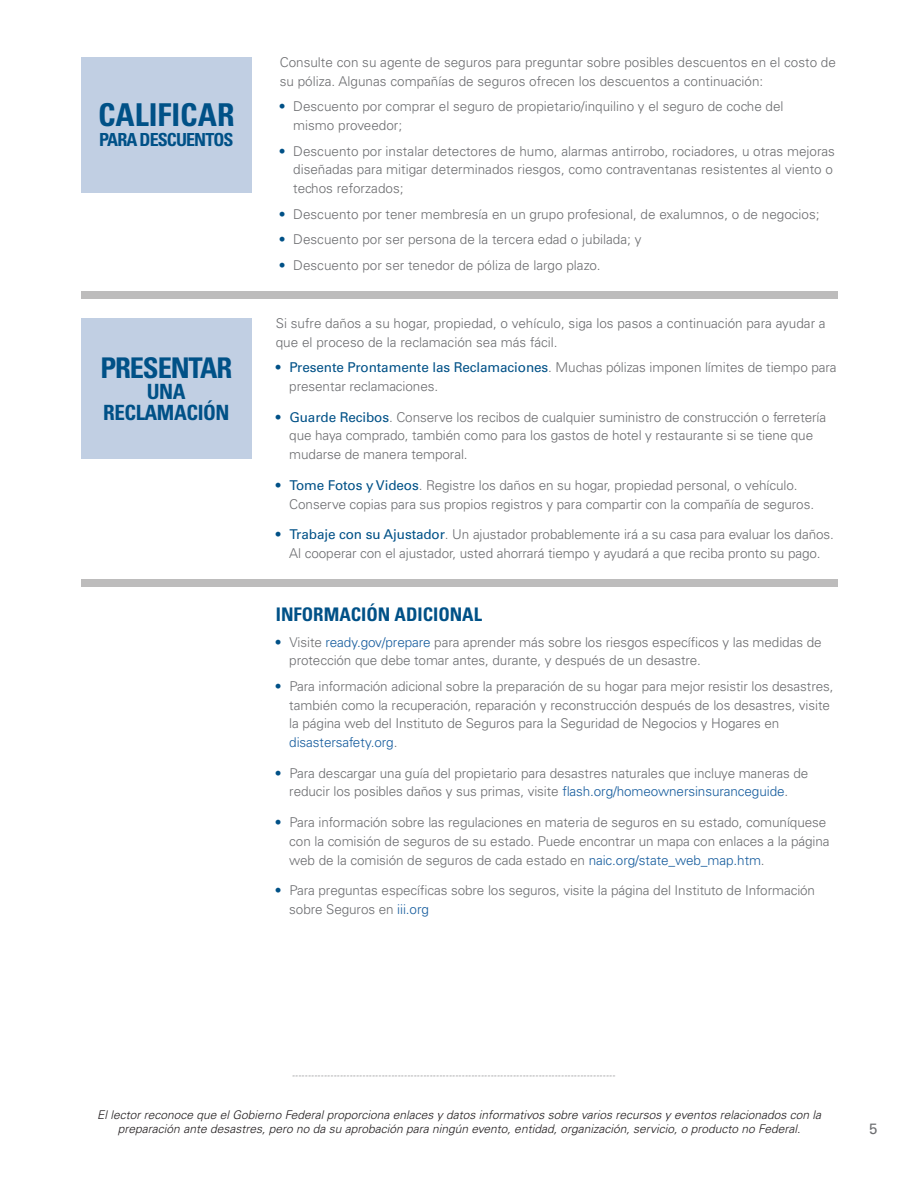
<style>
.page{position:relative;width:918px;height:1188px;background:#fff}
.page>*{position:absolute;margin:0;border:0;box-sizing:border-box;transform-origin:0 0}
.t1{font:700 condensed 31.5px "Univers LT Std";color:#005187}
.t2{font:700 condensed 28.5px "Univers LT Std";letter-spacing:-.04em;color:#005187}
.t3{font:700 condensed 21px/21px "Univers LT Std";letter-spacing:-.02em;color:#005187;text-align:center}
.t4{font:700 condensed 18.75px "Univers LT Std";color:#005187}
.t5{font:700 condensed 18px "Univers LT Std";letter-spacing:-.05em;color:#005187}
.t6{font:15px "Univers LT Std";color:#6c6d70}
.text{font:300 13.5px/18.8px "Univers LT Std";letter-spacing:-.005em;color:#6c6d70}
.t7{font:13.5px "Univers LT Std";color:#005187}
.text_2{font:italic 300 12px/14.4px "Univers LT Std";color:#231f20;text-align:center}
.t8{font:9px "Minion Pro";color:#6c6d70}
.s1{font-weight:400;color:#005187}
.s2{color:#175d9e}
</style>
<div class="page">
<div style="left:81px;top:57px;width:171px;height:136px;background:#c1cfe3"></div>
<div style="left:81px;top:318px;width:171px;height:141px;background:#c1cfe3"></div>
<div style="left:81px;top:579px;width:756px;height:8px;background:#bdbcbc"></div>
<div style="left:81px;top:292px;width:756px;height:7px;background:#bdbcbc"></div>
<h2 class="t1" style="left:98px;top:96px;width:138px">CALIFICAR</h2>
<h2 class="t5" style="left:99px;top:129px;width:136px">PARA DESCUENTOS</h2>
<p class="t2" style="left:100px;top:350px;width:133px">PRESENTAR</p>
<p class="t3" style="left:103px;top:381px;width:128px">UNA<br>RECLAMACIÓN</p>
<p class="text" style="left:280px;top:53px;width:558px">Consulte con su agente de seguros para preguntar sobre posibles descuentos en el costo de su póliza. Algunas compañías de seguros ofrecen los descuentos a continuación:</p>
<p class="text" style="left:293px;top:97px;width:492px">Descuento por comprar el seguro de propietario/inquilino y el seguro de coche del</p>
<p class="t7" style="left:280px;top:98px;width:6px">•</p>
<p class="t7" style="left:280px;top:143px;width:6px">•</p>
<p class="t7" style="left:280px;top:206px;width:6px">•</p>
<p class="t7" style="left:280px;top:231px;width:6px">•</p>
<p class="t7" style="left:280px;top:257px;width:6px">•</p>
<p class="text" style="left:293px;top:116px;width:110px">mismo proveedor;</p>
<p class="text" style="left:293px;top:141px;width:543px">Descuento por instalar detectores de humo, alarmas antirrobo, rociadores u, otras mejoras</p>
<p class="text" style="left:293px;top:160px;width:541px">diseñadas para mitigar determinados riesgos, como contraventanas resistentes al viento o techos reforzados;</p>
<p class="text" style="left:293px;top:204px;width:528px">Descuento por tener membresía en un grupo profesional, de exalumnos o, de negocios;</p>
<p class="text" style="left:293px;top:230px;width:350px">Descuento por ser persona de la tercera edad o jubilada y;</p>
<p class="text" style="left:293px;top:255px;width:309px">Descuento por ser tenedor de póliza de largo plazo.</p>
<p class="text" style="left:276px;top:314px;width:551px">Si sufre daños a su hogar, propiedad o, vehículo, siga los pasos a continuación para ayudar a que el proceso de la reclamación sea más fácil.</p>
<p class="text" style="left:289px;top:358px;width:549px"><span class="s1">Presente Prontamente las Reclamaciones</span>. Muchas pólizas imponen límites de tiempo para</p>
<p class="t7" style="left:276px;top:359px;width:6px">•</p>
<p class="t7" style="left:276px;top:409px;width:6px">•</p>
<p class="t7" style="left:276px;top:477px;width:6px">•</p>
<p class="t7" style="left:276px;top:526px;width:6px">•</p>
<p class="text" style="left:289px;top:377px;width:150px">presentar reclamaciones.</p>
<p class="text" style="left:289px;top:407px;width:538px"><span class="s1">Guarde Recibos</span>. Conserve los recibos de cualquier suministro de construcción o ferretería</p>
<p class="text" style="left:289px;top:426px;width:525px">que haya comprado, también como para los gastos de hotel y restaurante si se tiene que mudarse de manera temporal.</p>
<p class="text" style="left:289px;top:476px;width:510px"><span class="s1">Tome Fotos y Videos</span>. Registre los daños en su hogar, propiedad personal o, vehículo.</p>
<p class="text" style="left:289px;top:494px;width:526px">Conserve copias para sus propios registros y para compartir con la compañía de seguros.</p>
<p class="text" style="left:289px;top:525px;width:546px"><span class="s1">Trabaje con su Ajustador</span>. Un ajustador probablemente irá a su casa para evaluar los daños.</p>
<p class="text" style="left:289px;top:544px;width:533px">Al cooperar con el ajustador, usted ahorrará tiempo y ayudará a que reciba pronto su pago.</p>
<h3 class="t4" style="left:276px;top:603px;width:208px">INFORMACIÓN ADICIONAL</h3>
<p class="text" style="left:289px;top:632px;width:534px">Visite <span class="s2">ready.gov/prepare</span> para aprender más sobre los riesgos específicos y las medidas de</p>
<p class="t7" style="left:276px;top:634px;width:6px">•</p>
<p class="t7" style="left:276px;top:678px;width:6px">•</p>
<p class="t7" style="left:276px;top:765px;width:6px">•</p>
<p class="t7" style="left:276px;top:814px;width:6px">•</p>
<p class="t7" style="left:276px;top:882px;width:6px">•</p>
<p class="text" style="left:289px;top:651px;width:413px">protección que debe tomar antes, durante y, después de un desastre.</p>
<p class="text" style="left:289px;top:677px;width:546px">Para información adicional sobre la preparación de su hogar para mejor resistir los desastres,</p>
<p class="text" style="left:289px;top:695px;width:542px">también como la recuperación, reparación y reconstrucción después de los desastres, visite la página web del Instituto de Seguros para la Seguridad de Negocios y Hogares en <span class="s2">disastersafety.org</span>.</p>
<p class="text" style="left:289px;top:763px;width:521px">Para descargar una guía del propietario para desastres naturales que incluye maneras de</p>
<p class="text" style="left:289px;top:782px;width:500px">reducir los posibles daños y sus primas, visite <span class="s2">flash.org/homeownersinsuranceguide</span>.</p>
<p class="text" style="left:289px;top:813px;width:538px">Para información sobre las regulaciones en materia de seguros en su estado, comuníquese</p>
<p class="text" style="left:289px;top:832px;width:542px">con la comisión de seguros de su estado. Puede encontrar un mapa con enlaces laa página web de la comisión de seguros de cada estado en <span class="s2">naic.org/state_web_map.htm</span>.</p>
<p class="text" style="left:289px;top:881px;width:527px">Para preguntas específicas sobre los seguros, visite la página del Instituto de Información</p>
<p class="text" style="left:289px;top:900px;width:141px">sobre Seguros en <span class="s2">iii.org</span></p>
<p class="t8" style="left:292px;top:1069px;width:325px">-----------------------------------------------------------------------------------------------------</p>
<p class="text_2" style="left:97px;top:1107px;width:725px">El lector reconoce que el Gobierno Federal proporciona enlaces y datos informativos sobre varios recursos y eventos relacionados con la preparación ante desastres, pero no da su aprobación para ningún evento, entidad, organización, servicio o, producto no Federal.</p>
<p class="t6" style="left:869px;top:1120px;width:10px">5</p>
</div>
